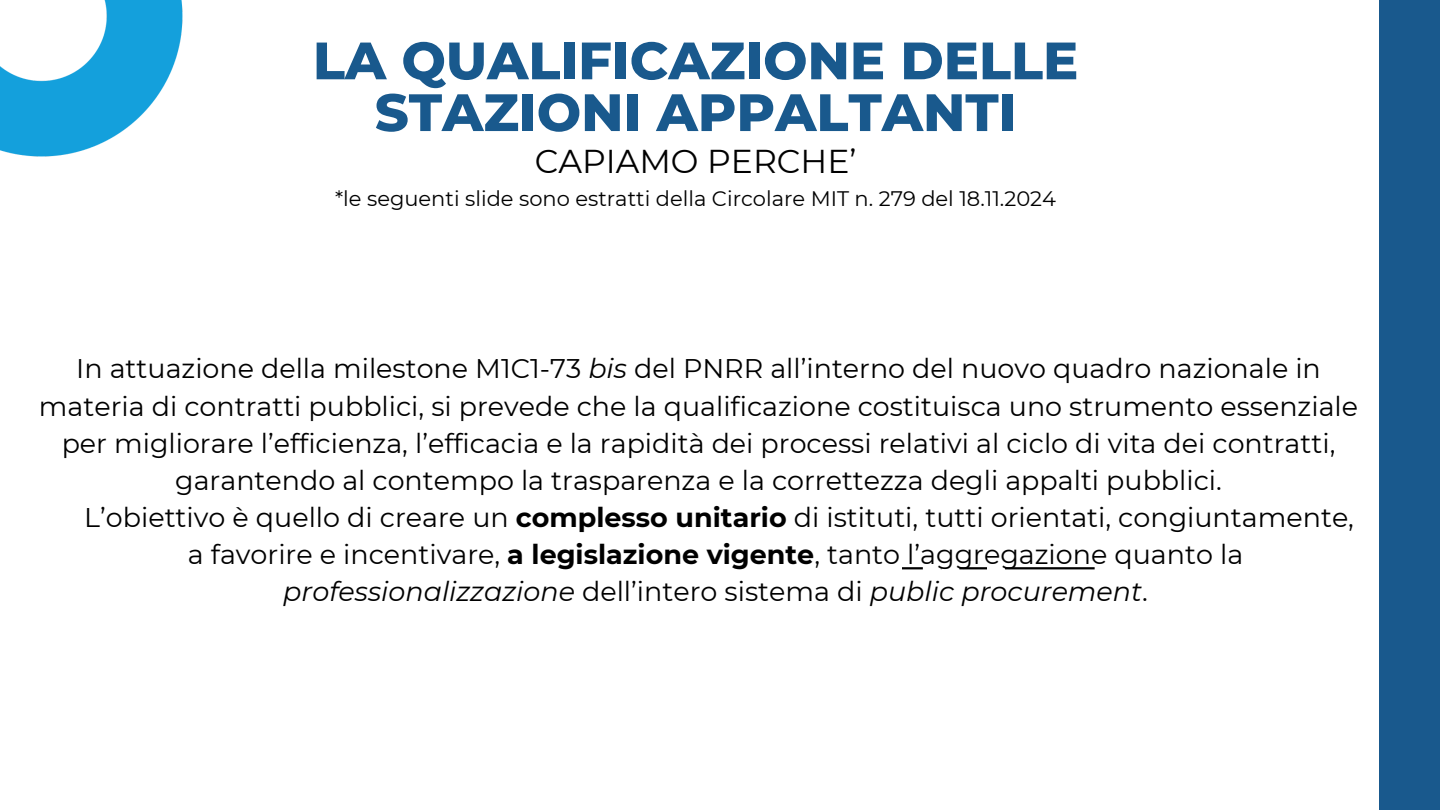
<style>
.page{position:relative;width:1440px;height:810px;background:#fff}
.page>*{position:absolute;margin:0;border:0;box-sizing:border-box;transform-origin:0 0}
.t1{font:800 52.5px/51.8px "Montserrat";color:#19598d;text-align:center}
.t2{font:33px "Montserrat";color:#000}
.t3{font:27px/37px "Montserrat";color:#000;text-align:center}
.t4{font:21px "Montserrat";color:#000}
.s1{font-style:italic}
.s2{font-weight:700}
</style>
<div class="page">
<img style="left:0;top:0;width:183px;height:157px">
<svg style="left:902px;top:567px;width:193px;height:2px"></svg>
<div style="left:1380px;top:0;width:60px;height:810px;background:#19598d"></div>
<p class="t1" style="left:313px;top:35px;width:767px">LA QUALIFICAZIONE DELLE<br>STAZIONI APPALTANTI</p>
<p class="t2" style="left:535px;top:141px;width:323px">CAPIAMO PERCHE’</p>
<p class="t4" style="left:335px;top:186px;width:722px">*le seguenti slide sono estratti della Circolare MIT n. 279 del 18.11.2024</p>
<p class="t3" style="left:39px;top:350px;width:1321px">In attuazione della milestone M1C1-73 <span class="s1">bis</span> del PNRR all’interno del nuovo quadro nazionale in materia di contratti pubblici, si prevede che la qualificazione costituisca uno strumento essenziale per migliorare l’efficienza, l’efficacia e la rapidità dei processi relativi al ciclo di vita dei contratti, garantendo al contempo la trasparenza e la correttezza degli appalti pubblici.</p>
<h1 class="t3" style="left:84px;top:499px;width:1271px">L’obiettivo è quello di creare un <span class="s2">complesso unitario</span> di istituti, tutti orientati, congiuntamente, a favorire e incentivare, <span class="s2">a legislazione vigente</span>, tanto l’aggregazione quanto la <span class="s1">professionalizzazione</span> dell’intero sistema di <span class="s1">public procurement</span>.</h1>
</div>
